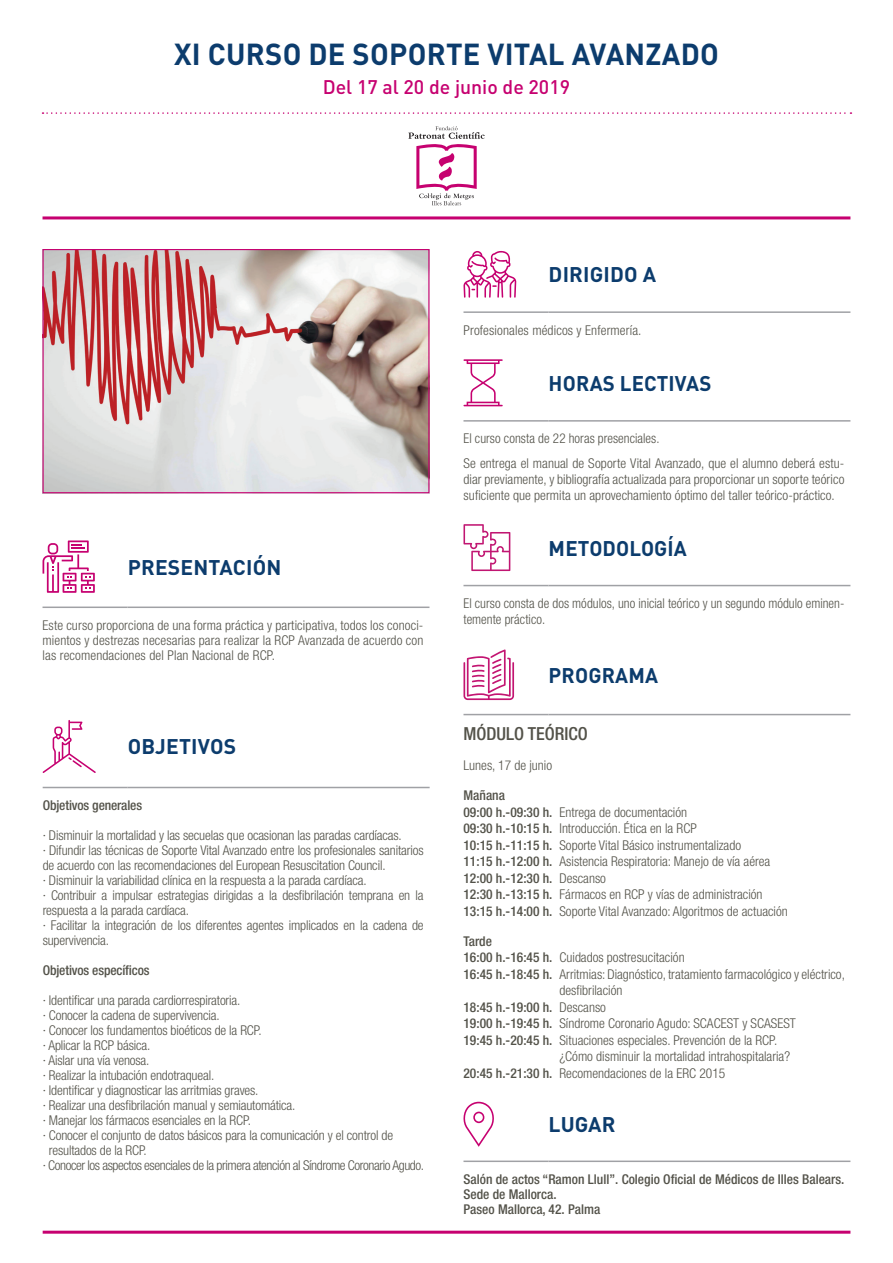
<style>
.page{position:relative;width:893px;height:1263px;background:#fff}
.page>*{position:absolute;margin:0;border:0;box-sizing:border-box;transform-origin:0 0}
.t1{font:700 30px "DIN Pro";letter-spacing:.01em;color:#0c3c6d}
.t2{font:700 21px "DIN Pro";letter-spacing:.01em;color:#0c3c6d}
.t3{font:500 19.5px "DIN Pro";color:#c60170}
.t4{font:500 condensed 18px "Helvetica Neue LT Std";color:#535249}
.t5{font:300 condensed 13.5px/15px "Helvetica Neue LT Std";letter-spacing:-.01em;color:#535249}
.t6{font:500 condensed 13.5px/15px "Helvetica Neue LT Std";color:#535249}
.t7{font:300 condensed 13.5px "Helvetica Neue LT Std";letter-spacing:-.03em;color:#535249}
.t8{font:300 condensed 13.5px "Helvetica Neue LT Std";letter-spacing:.01em;color:#535249}
.s1{font-weight:500}
.s2{font-weight:300}
</style>
<div class="page">
<svg style="left:408px;top:126px;width:77px;height:79px"></svg>
<hr style="left:43px;top:1231px;width:807px;height:3px;background:#c60170">
<img style="left:45px;top:251px;width:382px;height:240px">
<div style="left:43px;top:249px;width:386px;height:244px;border:1px solid #c60170"></div>
<hr style="left:43px;top:606px;width:85px;height:2px;background:#a0a1a5">
<hr style="left:128px;top:606px;width:301px;height:2px;background:#a0a1a5">
<svg style="left:43px;top:540px;width:52px;height:53px"></svg>
<hr style="left:463px;top:311px;width:86px;height:2px;background:#a0a1a5">
<hr style="left:549px;top:311px;width:301px;height:2px;background:#a0a1a5">
<svg style="left:463px;top:251px;width:53px;height:47px"></svg>
<hr style="left:43px;top:787px;width:85px;height:1px;background:#a0a1a5">
<hr style="left:128px;top:787px;width:302px;height:1px;background:#a0a1a5">
<svg style="left:43px;top:720px;width:53px;height:53px"></svg>
<hr style="left:463px;top:714px;width:86px;height:1px;background:#a0a1a5">
<hr style="left:549px;top:714px;width:301px;height:1px;background:#a0a1a5">
<svg style="left:463px;top:649px;width:51px;height:51px"></svg>
<hr style="left:43px;top:216px;width:807px;height:3px;background:#c60170">
<svg style="left:43px;top:112px;width:808px;height:2px"></svg>
<hr style="left:463px;top:420px;width:86px;height:2px;background:#a0a1a5">
<hr style="left:549px;top:420px;width:301px;height:2px;background:#a0a1a5">
<svg style="left:463px;top:359px;width:40px;height:47px"></svg>
<hr style="left:463px;top:585px;width:86px;height:1px;background:#a0a1a5">
<hr style="left:549px;top:585px;width:301px;height:1px;background:#a0a1a5">
<svg style="left:463px;top:524px;width:47px;height:47px"></svg>
<hr style="left:463px;top:1160px;width:86px;height:2px;background:#a0a1a5">
<hr style="left:549px;top:1160px;width:301px;height:2px;background:#a0a1a5">
<svg style="left:463px;top:1102px;width:31px;height:45px"></svg>
<h1 class="t1" style="left:174px;top:34px;width:546px">XI CURSO DE SOPORTE VITAL AVANZADO</h1>
<h3 class="t3" style="left:323px;top:74px;width:249px">Del 17 al 20 de junio de 2019</h3>
<h2 class="t2" style="left:549px;top:260px;width:109px">DIRIGIDO A</h2>
<p class="t8" style="left:463px;top:322px;width:179px">Profesionales médicos y Enfermería.</p>
<h2 class="t2" style="left:128px;top:553px;width:155px">PRESENTACIÓN</h2>
<p class="t5" style="left:43px;top:617px;width:382px;text-align:justify">Este curso proporciona de una forma práctica y participativa, todos los conoci&shy;mientos y destrezas necesarias para realizar la RCP Avanzada de acuerdo con las recomendaciones del Plan Nacional de RCP.</p>
<h2 class="t2" style="left:128px;top:733px;width:110px">OBJETIVOS</h2>
<p class="t6" style="left:43px;top:797px;width:101px">Objetivos generales</p>
<p class="t5" style="left:43px;top:827px;width:382px">· Disminuir la mortalidad y las secuelas que ocasionan las paradas cardíacas.<br>· Difundir las técnicas de Soporte Vital Avanzado entre los profesionales sanitarios de acuerdo con las recomendaciones del European Resuscitation Council.<br>· Disminuir la variabilidad clínica en la respuesta a la parada cardíaca.<br>· Contribuir a impulsar estrategias dirigidas a la desfibrilación temprana en la respuesta a la parada cardíaca.<br>· Facilitar la integración de los diferentes agentes implicados en la cadena de supervivencia.</p>
<p class="t6" style="left:43px;top:962px;width:108px">Objetivos específicos</p>
<p class="t5" style="left:43px;top:992px;width:199px">· Identificar una parada cardiorrespiratoria.</p>
<p class="t5" style="left:43px;top:1007px;width:178px">· Conocer la cadena de supervivencia.</p>
<p class="t5" style="left:43px;top:1022px;width:221px">· Conocer los fundamentos bioéticos de la RCP.</p>
<p class="t5" style="left:43px;top:1037px;width:109px">· Aplicar la RCP básica.</p>
<p class="t5" style="left:43px;top:1052px;width:108px">· Aislar una vía venosa.</p>
<p class="t5" style="left:43px;top:1067px;width:173px">· Realizar la intubación endotraqueal.</p>
<p class="t5" style="left:43px;top:1082px;width:217px">· Identificar y diagnosticar las arritmias graves.</p>
<p class="t5" style="left:43px;top:1097px;width:254px">· Realizar una desfibrilación manual y semiautomática.</p>
<p class="t5" style="left:43px;top:1112px;width:210px">· Manejar los fármacos esenciales en la RCP.</p>
<p class="t5" style="left:43px;top:1127px;width:352px">· Conocer el conjunto de datos básicos para la comunicación y el control de</p>
<p class="t5" style="left:49px;top:1142px;width:99px">resultados de la RCP.</p>
<p class="t7" style="left:43px;top:1157px;width:383px">· Conocer los aspectos esenciales de la primera atención al Síndrome Coronario Agudo.</p>
<h2 class="t2" style="left:549px;top:369px;width:164px">HORAS LECTIVAS</h2>
<p class="t5" style="left:463px;top:426px;width:382px;line-height:24.8px">El curso consta de 22 horas presenciales.<br>Se entrega el manual de Soporte Vital Avanzado, que el alumno deberá estu-</p>
<p class="t5" style="left:463px;top:471px;width:382px;line-height:16.2px">diar previamente, y bibliografía actualizada para proporcionar un soporte teórico suficiente que permita un aprovechamiento óptimo del taller teórico-práctico.</p>
<h2 class="t2" style="left:549px;top:534px;width:140px">METODOLOGÍA</h2>
<p class="t5" style="left:463px;top:595px;width:382px;line-height:16.2px">El curso consta de dos módulos, uno inicial teórico y un segundo módulo eminen&shy;temente práctico.</p>
<h2 class="t2" style="left:549px;top:661px;width:111px">PROGRAMA</h2>
<h3 class="t4" style="left:463px;top:723px;width:126px">MÓDULO TEÓRICO</h3>
<p class="t5" style="left:463px;top:758px;width:90px">Lunes, 17 de junio</p>
<p class="t5" style="left:463px;top:787px;width:326px;line-height:16.5px"><span class="s1">Mañana<br>09:00 h.-09:30 h.</span> Entrega de documentación<br><span class="s1">09:30 h.-10:15 h.</span> Introducción. Ética en la RCP<br><span class="s1">10:15 h.-11:15 h.</span> Soporte Vital Básico instrumentalizado<br><span class="s1">11:15 h.-12:00 h.</span> Asistencia Respiratoria: Manejo de vía aérea <span class="s1">12:00 h.-12:30 h.</span> Descanso<br><span class="s1">12:30 h.-13:15 h.</span> Fármacos en RCP y vías de administración <span class="s1">13:15 h.-14:00 h.</span> Soporte Vital Avanzado: Algoritmos de actuación</p>
<p class="t6" style="left:463px;top:933px;width:30px">Tarde</p>
<p class="t5" style="left:463px;top:950px;width:223px"><span class="s1">16:00 h.-16:45 h.</span> Cuidados postresucitación</p>
<p class="t5" style="left:463px;top:966px;width:383px"><span class="s1">16:45 h.-18:45 h.</span> Arritmias: Diagnóstico, tratamiento farmacológico y eléctrico,</p>
<p class="t5" style="left:559px;top:983px;width:64px">desfibrilación</p>
<p class="t6" style="left:463px;top:999px;width:144px">18:45 h.-19:00 h. <span class="s2">Descanso</span></p>
<p class="t5" style="left:463px;top:1016px;width:334px"><span class="s1">19:00 h.-19:45 h.</span> Síndrome Coronario Agudo: SCACEST y SCASEST</p>
<p class="t5" style="left:463px;top:1032px;width:315px"><span class="s1">19:45 h.-20:45 h.</span> Situaciones especiales. Prevención de la RCP.</p>
<p class="t5" style="left:559px;top:1049px;width:232px">¿Cómo disminuir la mortalidad intrahospitalaria?</p>
<p class="t5" style="left:463px;top:1065px;width:263px"><span class="s1">20:45 h.-21:30 h.</span> Recomendaciones de la ERC 2015</p>
<h2 class="t2" style="left:549px;top:1110px;width:68px">LUGAR</h2>
<p class="t6" style="left:463px;top:1171px;width:382px">Salón de actos “Ramon Llull”. Colegio Oficial de Médicos de Illes Balears.<br>Sede de Mallorca.<br>Paseo Mallorca, 42. Palma</p>
</div>
